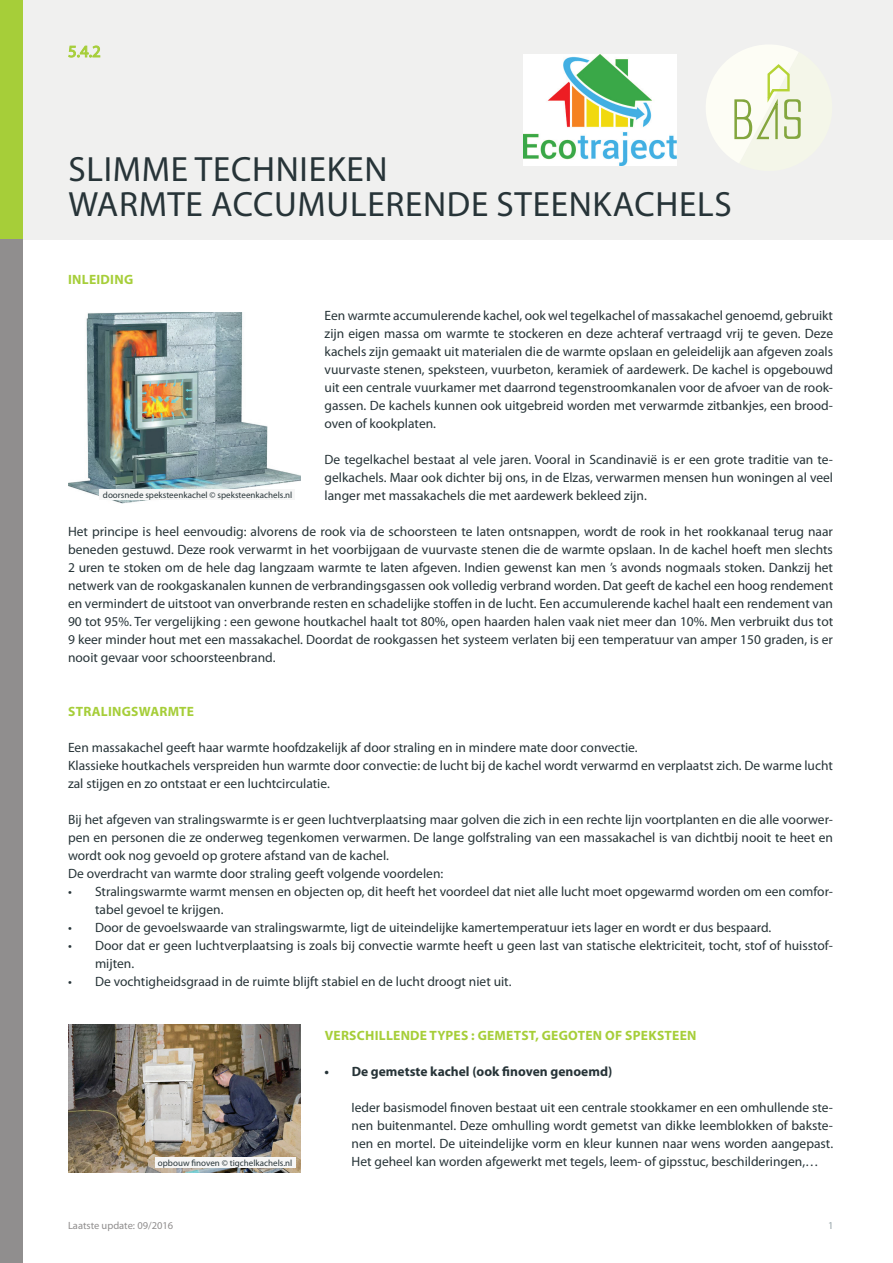
<style>
.page{position:relative;width:893px;height:1263px;background:#fff}
.page>*{position:absolute;margin:0;border:0;box-sizing:border-box;transform-origin:0 0}
.t1{font:35.25px/35.2px "Myriad Pro";letter-spacing:.02em;color:#273438}
.t2{font:16.8px "Myriad Pro";color:#a6ce39}
.t3{font:13.5px/18px "Myriad Pro";color:#273438;text-align:justify}
.t4{font:700 13.5px "Myriad Pro";letter-spacing:.02em;color:#a6ce39}
.t5{font:700 13.5px "Myriad Pro";color:#273438}
.t6{font:10.5px "Myriad Pro";color:#908e8e}
.t7{font:10.5px "Myriad Pro";color:#95a3a8}
.t8{font:9px "Myriad Pro";color:#273438}
</style>
<div class="page">
<div style="left:0;top:0;width:893px;height:239px;background:#f0f0ef"></div>
<svg style="left:706px;top:45px;width:95px;height:118px"></svg>
<div style="left:0;top:0;width:23px;height:239px;background:#a6ce39"></div>
<div style="left:0;top:239px;width:23px;height:1024px;background:#908e8e"></div>
<img style="left:524px;top:54px;width:153px;height:112px">
<img style="left:68px;top:313px;width:233px;height:191px">
<div style="left:99px;top:489px;width:196px;height:11px;background:#f6f6f6"></div>
<img style="left:68px;top:1025px;width:233px;height:147px">
<div style="left:155px;top:1158px;width:140px;height:10px;background:#f6f6f6"></div>
<svg style="left:68px;top:45px;width:33px;height:13px"></svg>
<p class="t2" style="left:68px;top:41px;width:34px">5.4.2</p>
<h1 class="t1" style="left:68px;top:151px;width:665px">SLIMME TECHNIEKEN<br>WARMTE ACCUMULERENDE STEENKACHELS</h1>
<p class="t4" style="left:68px;top:271px;width:67px">Inleiding</p>
<p class="t3" style="left:325px;top:307px;width:510px">Een warmte accumulerende kachel, ook wel tegelkachel of massakachel genoemd, gebruikt zijn eigen massa om warmte te stockeren en deze achteraf vertraagd vrij te geven. Deze kachels zijn gemaakt uit materialen die de warmte opslaan en geleidelijk aan afgeven zoals vuurvaste stenen, speksteen, vuurbeton, keramiek of aardewerk. De kachel is opgebouwd uit een centrale vuurkamer met daarrond tegenstroomkanalen voor de afvoer van de rook&shy;gassen. De kachels kunnen ook uitgebreid worden met verwarmde zitbankjes, een brood&shy;oven of kookplaten.</p>
<p class="t3" style="left:325px;top:451px;width:510px">De tegelkachel bestaat al vele jaren. Vooral in Scandinavië is er een grote traditie van te&shy;gelkachels. Maar ook dichter bij ons, in de Elzas, verwarmen mensen hun woningen al veel langer met massakachels die met aardewerk bekleed zijn.</p>
<p class="t3" style="left:68px;top:523px;width:767px">Het principe is heel eenvoudig: alvorens de rook via de schoorsteen te laten ontsnappen, wordt de rook in het rookkanaal terug naar beneden gestuwd. Deze rook verwarmt in het voorbijgaan de vuurvaste stenen die de warmte opslaan. In de kachel hoeft men slechts 2 uren te stoken om de hele dag langzaam warmte te laten afgeven. Indien gewenst kan men ’s avonds nogmaals stoken. Dankzij het netwerk van de rookgaskanalen kunnen de verbrandingsgassen ook volledig verbrand worden. Dat geeft de kachel een hoog rendement en vermindert de uitstoot van onverbrande resten en schadelijke stoffen in de lucht. Een accumulerende kachel haalt een rendement van 90 tot 95%. Ter vergelijking : een gewone houtkachel haalt tot 80%, open haarden halen vaak niet meer dan 10%. Men verbruikt dus tot 9 keer minder hout met een massakachel. Doordat de rookgassen het systeem verlaten bij een temperatuur van amper 150 graden, is er nooit gevaar voor schoorsteenbrand.</p>
<p class="t8" style="left:103px;top:489px;width:191px">doorsnede speksteenkachel © speksteenkachels.nl</p>
<p class="t4" style="left:68px;top:703px;width:126px">STRALINGSWARMTE</p>
<p class="t3" style="left:68px;top:739px;width:766px;text-align:left">Een massakachel geeft haar warmte hoofdzakelijk af door straling en in mindere mate door convectie.<br>Klassieke houtkachels verspreiden hun warmte door convectie: de lucht bij de kachel wordt verwarmd en verplaatst zich. De warme lucht zal stijgen en zo ontstaat er een luchtcirculatie.</p>
<p class="t3" style="left:68px;top:811px;width:767px;text-align:left">Bij het afgeven van stralingswarmte is er geen luchtverplaatsing maar golven die zich in een rechte lijn voortplanten en die alle voorwer&shy;pen en personen die ze onderweg tegenkomen verwarmen. De lange golfstraling van een massakachel is van dichtbij nooit te heet en wordt ook nog gevoeld op grotere afstand van de kachel.<br>De overdracht van warmte door straling geeft volgende voordelen:</p>
<p class="t3" style="left:95px;top:883px;width:740px;text-indent:-27px">• Stralingswarmte warmt mensen en objecten op, dit heeft het voordeel dat niet alle lucht moet opgewarmd worden om een comfor&shy;tabel gevoel te krijgen.</p>
<p class="t3" style="left:68px;top:919px;width:705px">• Door de gevoelswaarde van stralingswarmte, ligt de uiteindelijke kamertemperatuur iets lager en wordt er dus bespaard.</p>
<p class="t3" style="left:95px;top:937px;width:739px;text-indent:-27px">• Door dat er geen luchtverplaatsing is zoals bij convectie warmte heeft u geen last van statische elektriciteit, tocht, stof of huisstof&shy;mijten.</p>
<p class="t3" style="left:68px;top:973px;width:445px">• De vochtigheidsgraad in de ruimte blijft stabiel en de lucht droogt niet uit.</p>
<p class="t8" style="left:158px;top:1157px;width:136px">opbouw finoven © tigchelkachels.nl</p>
<p class="t4" style="left:325px;top:1027px;width:63px">VERSCHILLENDE</p>
<p class="t4" style="left:430px;top:1027px;width:122px">TYPES : GE METST, GEG</p>
<p class="t4" style="left:568px;top:1027px;width:113px">OTEN OF SPEKSTEEN</p>
<p class="t5" style="left:325px;top:1063px;width:289px">• De gemetste kachel (ook finoven genoemd)</p>
<p class="t3" style="left:352px;top:1099px;width:483px">Ieder basismodel finoven bestaat uit een centrale stookkamer en een omhullende ste&shy;nen buitenmantel. Deze omhulling wordt gemetst van dikke leemblokken of bakste&shy;nen en mortel. De uiteindelijke vorm en kleur kunnen naar wens worden aangepast.<br>Het geheel kan worden afgewerkt met tegels, leem- of gipsstuc, beschilderingen,…</p>
<p class="t6" style="left:68px;top:1219px;width:107px">Laatste update: 09/2016</p>
<p class="t7" style="left:828px;top:1219px;width:7px">1</p>
</div>
